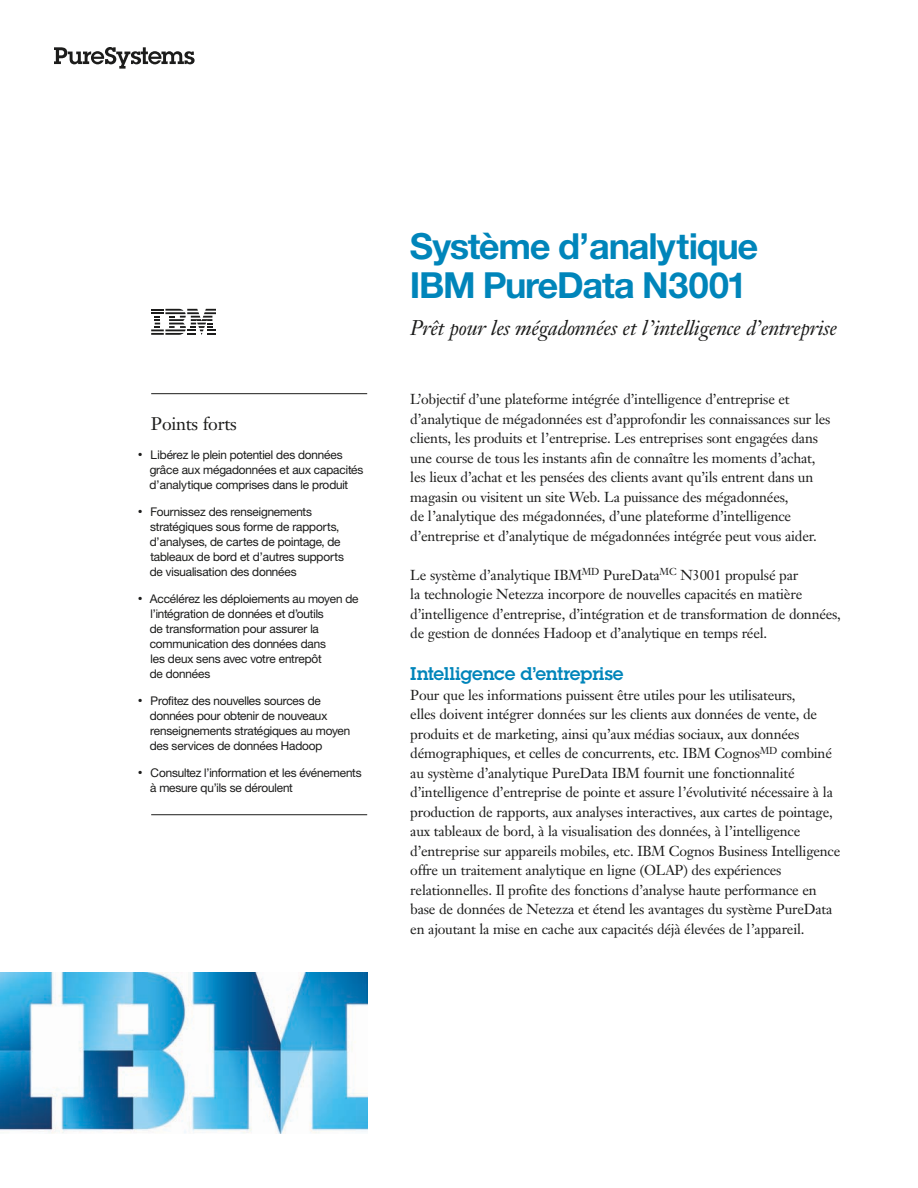
<style>
.page{position:relative;width:918px;height:1188px;background:#fff}
.page>*{position:absolute;margin:0;border:0;box-sizing:border-box;transform-origin:0 0}
.t1{font:700 36px/39px "Helv Neuefor IBM";letter-spacing:-.02em;color:#0085ba}
.t2{font:italic 21px "Janson Text LT Pro";letter-spacing:-.015em;color:#1c1c1b}
.t3{font:600 18px "Lubalinfor IBM";color:#0085ba}
.t4{font:18px "Janson Text LT Pro";letter-spacing:-.015em;color:#1c1c1b}
.t5{font:14.25px/19.5px "Janson Text LT Pro";letter-spacing:-.015em;color:#1c1c1b}
.t6{font:12px/15px "Helv Neuefor IBM";letter-spacing:-.01em;color:#1c1c1b}
</style>
<div class="page">
<svg style="left:54px;top:47px;width:141px;height:22px"></svg>
<img style="left:0;top:972px;width:367px;height:162px">
<svg style="left:151px;top:309px;width:65px;height:26px"></svg>
<hr style="left:151px;top:393px;width:216px;height:1px;background:#1c1c1b">
<hr style="left:151px;top:814px;width:216px;height:1px;background:#1c1c1b">
<h2 class="t4" style="left:151px;top:413px;width:87px">Points forts</h2>
<p class="t6" style="left:150px;top:447px;width:215px">Libérez le plein potentiel des données grâce aux mégadonnées et aux capacités d’analytique comprises dans le produit</p>
<p class="t6" style="left:150px;top:504px;width:196px">Fournissez des renseignements stratégiques sous forme de rapports, d’analyses, de cartes de pointage, de tableaux de bord et d’autres supports de visualisation des données</p>
<p class="t6" style="left:150px;top:591px;width:210px">Accélérez les déploiements au moyen de l’intégration de données et d’outils<br>de transformation pour assurer la communication des données dans<br>les deux sens avec votre entrepôt<br>de données</p>
<p class="t6" style="left:150px;top:693px;width:202px">Profitez des nouvelles sources de données pour obtenir de nouveaux renseignements stratégiques au moyen des services de données Hadoop</p>
<p class="t6" style="left:150px;top:765px;width:213px">Consultez l’information et les événements à mesure qu’ils se déroulent</p>
<h1 class="t1" style="left:410px;top:226px;width:349px">Système d’analytique<br>IBM PureData N3001</h1>
<h2 class="t2" style="left:410px;top:314px;width:428px">Prêt pour les mégadonnées et l’intelligence d’entreprise</h2>
<p class="t5" style="left:410px;top:389px;width:422px">L’objectif d’une plateforme intégrée d’intelligence d’entreprise et d’analytique de mégadonnées est d’approfondir les connaissances sur les clients, les produits et l’entreprise. Les entreprises sont engagées dans une course de tous les instants afin de connaître les moments d’achat, les lieux d’achat et les pensées des clients avant qu’ils entrent dans un magasin ou visitent un site Web. La puissance des mégadonnées,<br>de l’analytique des mégadonnées, d’une plateforme d’intelligence d’entreprise et d’analytique de mégadonnées intégrée peut vous aider.</p>
<p class="t5" style="left:410px;top:565px;width:432px">Le système d’analytique IBM<sup>MD</sup> PureData<sup>MC</sup> N3001 propulsé par<br>la technologie Netezza incorpore de nouvelles capacités en matière d’intelligence d’entreprise, d’intégration et de transformation de données, de gestion de données Hadoop et d’analytique en temps réel.</p>
<h2 class="t3" style="left:410px;top:662px;width:215px">Intelligence d’entreprise</h2>
<p class="t5" style="left:410px;top:685px;width:432px">Pour que les informations puissent être utiles pour les utilisateurs,<br>elles doivent intégrer données sur les clients aux données de vente, de produits et de marketing, ainsi qu’aux médias sociaux, aux données démographiques, et celles de concurrents, etc. IBM Cognos<sup>MD</sup> combiné au système d’analytique PureData IBM fournit une fonctionnalité d’intelligence d’entreprise de pointe et assure l’évolutivité nécessaire à la production de rapports, aux analyses interactives, aux cartes de pointage, aux tableaux de bord, à la visualisation des données, à l’intelligence d’entreprise sur appareils mobiles, etc. IBM Cognos Business Intelligence offre un traitement analytique en ligne (OLAP) des expériences relationnelles. Il profite des fonctions d’analyse haute performance en base de données de Netezza et étend les avantages du système PureData en ajoutant la mise en cache aux capacités déjà élevées de l’appareil.</p>
</div>
